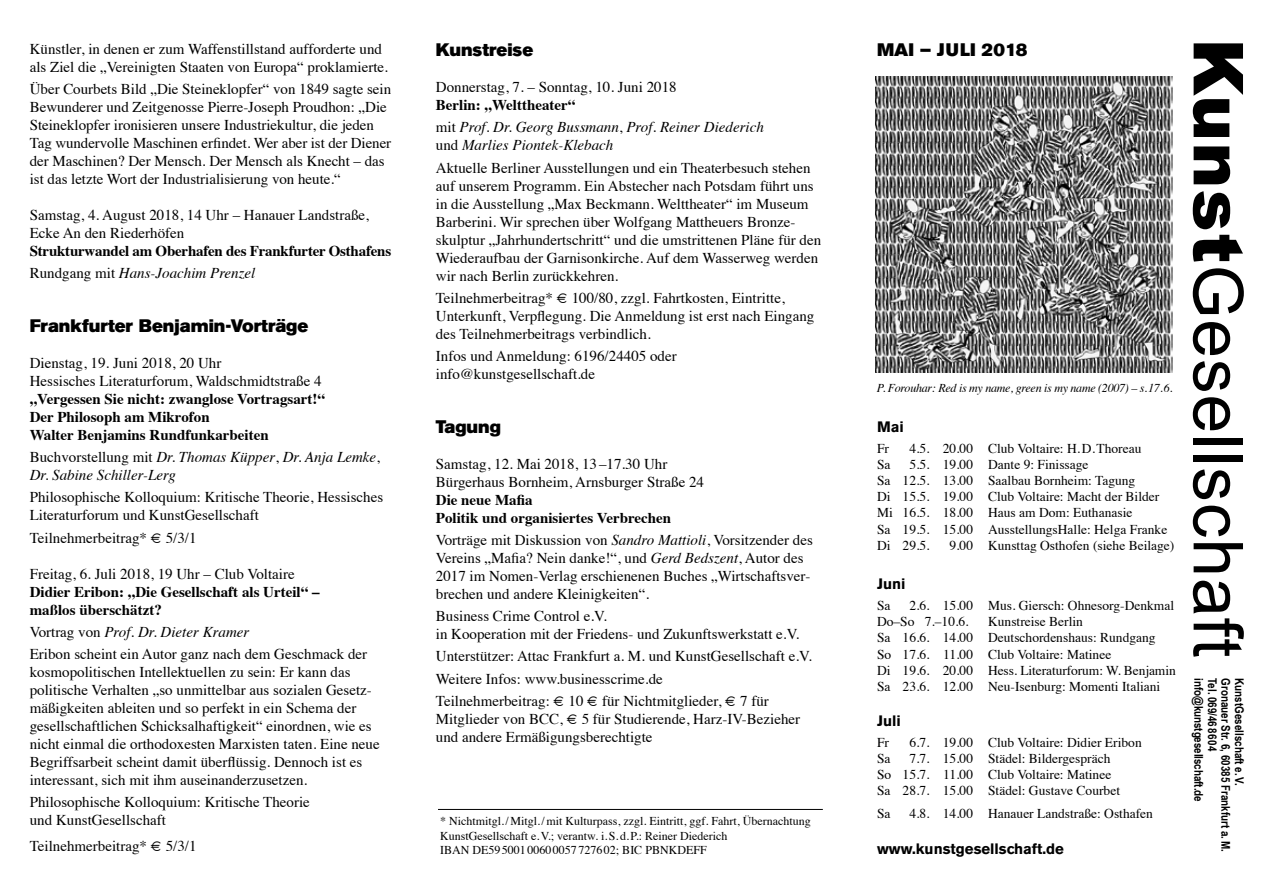
<style>
.page{position:relative;width:1263px;height:893px;background:#fff}
.page>*{position:absolute;margin:0;border:0;box-sizing:border-box;transform-origin:0 0}
.t1{font:69px "Arial";letter-spacing:.015em;color:#000}
.t2{font:18px "Akzidenz Grotesk BE Super";color:#000}
.t3{font:15px/18px "Times";color:#000}
.t4{font:700 15px/18px "Times";color:#000}
.t5{font:italic 15px/18px "Times";color:#000}
.t6{font:700 15px "Akzidenz Grotesk BE";color:#000}
.t7{font:13.5px/16.2px "Times";color:#000}
.t8{font:12px/14.4px "Times";color:#000}
.t9{font:700 12px/13.5px "Arial Narrow";color:#000}
.t10{font:italic 12px "Times";letter-spacing:-.02em;color:#000}
.s1{font-weight:400}
.s2{font-weight:400;font-style:italic}
.s3{font-style:normal}
.s4{font-style:italic}
.s5{font-family:"Arial Rounded MT Bold";font-size:21px;color:#fff}
.s6{font-weight:700;font-style:normal}
.s7{font-weight:900}
</style>
<div class="page">
<img style="left:876px;top:76px;width:296px;height:297px">
<hr style="left:438px;top:809px;width:385px;height:1px;background:#000">
<p class="t3" style="left:30px;top:38px;width:360px">Künstler, in denen er zum Waffenstillstand aufforderte und als Ziel die „Vereinigten Staaten von Europa“ proklamierte.</p>
<p class="t3" style="left:30px;top:79px;width:363px">Über Courbets Bild „Die Steineklopfer“ von 1849 sagte sein Bewunderer und Zeitgenosse Pierre-Joseph Proudhon: „Die Steineklopfer ironisieren unsere Industriekultur, die jeden Tag wundervolle Maschinen erfindet. Wer aber ist der Diener der Maschinen? Der Mensch. Der Mensch als Knecht – das ist das letzte Wort der Industrialisierung von heute.“</p>
<p class="t3" style="left:30px;top:205px;width:341px">Samstag, 4. August 2018, 14 Uhr – Hanauer Landstraße,<br>Ecke An den Riederhöfen</p>
<p class="t4" style="left:30px;top:238px;width:363px;line-height:22.2px">Strukturwandel am Oberhafen des Frankfurter Osthafens<br><span class="s1">Rundgang mit</span> <span class="s2">Hans-Joachim Prenzel</span></p>
<p class="t2" style="left:30px;top:315px;width:280px">Frankfurter Benjamin-Vorträge</p>
<p class="t3" style="left:30px;top:352px;width:293px">Dienstag, 19. Juni 2018, 20 Uhr<br>Hessisches Literaturforum, Waldschmidtstraße 4</p>
<p class="t4" style="left:30px;top:388px;width:297px">„Vergessen Sie nicht: zwanglose Vortragsart!“<br>Der Philosoph am Mikrofon<br>Walter Benjamins Rundfunkarbeiten</p>
<p class="t5" style="left:30px;top:447px;width:352px"><span class="s3">Buchvorstellung mit</span> Dr. Thomas Küpper<span class="s3">,</span> Dr. Anja Lemke<span class="s3">,<br></span>Dr. Sabine Schiller-Lerg</p>
<p class="t3" style="left:30px;top:487px;width:355px">Philosophische Kolloquium: Kritische Theorie, Hessisches<br>Literaturforum und KunstGesellschaft</p>
<p class="t3" style="left:30px;top:527px;width:168px">Teilnehmerbeitrag* € 5/3/1</p>
<p class="t3" style="left:30px;top:563px;width:266px">Freitag, 6. Juli 2018, 19 Uhr – Club Voltaire</p>
<p class="t4" style="left:30px;top:581px;width:291px">Didier Eribon: „Die Gesellschaft als Urteil“ – maßlos überschätzt?</p>
<p class="t3" style="left:30px;top:619px;width:339px;line-height:22.2px">Vortrag von <span class="s4">Prof. Dr. Dieter Kramer<br></span>Eribon scheint ein Autor ganz nach dem Geschmack der</p>
<p class="t3" style="left:30px;top:662px;width:351px">kosmopolitischen Intellektuellen zu sein: Er kann das politische Verhalten „so unmittelbar aus sozialen Gesetz&shy;mäßigkeiten ableiten und so perfekt in ein Schema der gesellschaftlichen Schicksalhaftigkeit“ einordnen, wie es nicht einmal die orthodoxesten Marxisten taten. Eine neue Begriffsarbeit scheint damit überflüssig. Dennoch ist es interessant, sich mit ihm auseinanderzusetzen.</p>
<p class="t3" style="left:30px;top:792px;width:282px">Philosophische Kolloquium: Kritische Theorie und KunstGesellschaft</p>
<p class="t3" style="left:30px;top:835px;width:191px">Teilnehmerbeitrag* € 5/3/1 <span class="s5">A</span></p>
<p class="t2" style="left:436px;top:39px;width:99px">Kunstreise</p>
<p class="t3" style="left:436px;top:77px;width:242px">Donnerstag, 7. – Sonntag, 10. Juni 2018</p>
<p class="t5" style="left:436px;top:93px;width:329px;line-height:22.2px"><span class="s6">Berlin: „Welttheater“<br></span><span class="s3">mit</span> Prof. Dr. Georg Bussmann<span class="s3">,</span> Prof. Reiner Diederich</p>
<p class="t3" style="left:436px;top:133px;width:376px;line-height:22.2px">und <span class="s4">Marlies Piontek-Klebach<br></span>Aktuelle Berliner Ausstellungen und ein Theaterbesuch stehen</p>
<p class="t3" style="left:436px;top:175px;width:387px">auf unserem Programm. Ein Abstecher nach Potsdam führt uns in die Ausstellung „Max Beckmann. Welttheater“ im Museum Barberini. Wir sprechen über Wolfgang Mattheuers Bronze&shy;skulptur „Jahrhundertschritt“ und die umstrittenen Pläne für den Wiederaufbau der Garnisonkirche. Auf dem Wasserweg werden wir nach Berlin zurückkehren.</p>
<p class="t3" style="left:436px;top:287px;width:380px">Teilnehmerbeitrag* € 100/80, zzgl. Fahrtkosten, Eintritte,<br>Unterkunft, Verpflegung. Die Anmeldung ist erst nach Eingang des Teilnehmerbeitrags verbindlich.</p>
<p class="t3" style="left:436px;top:346px;width:242px">Infos und Anmeldung: 6196/24405 oder info@kunstgesellschaft.de</p>
<p class="t2" style="left:436px;top:416px;width:67px">Tagung</p>
<p class="t3" style="left:436px;top:453px;width:270px">Samstag, 12. Mai 2018, 13–17.30 Uhr<br>Bürgerhaus Bornheim, Arnsburger Straße 24</p>
<p class="t4" style="left:436px;top:489px;width:237px">Die neue Mafia<br>Politik und organisiertes Verbrechen</p>
<p class="t3" style="left:436px;top:529px;width:378px">Vorträge mit Diskussion von <span class="s4">Sandro Mattioli</span>, Vorsitzender des Vereins „Mafia? Nein danke!“, und <span class="s4">Gerd Bedszent</span>, Autor des 2017 im Nomen-Verlag erschienenen Buches „Wirtschaftsver&shy;brechen und andere Kleinigkeiten“.</p>
<p class="t3" style="left:436px;top:606px;width:365px">Business Crime Control e.V.<br>in Kooperation mit der Friedens- und Zukunftswerkstatt e.V.</p>
<p class="t3" style="left:436px;top:644px;width:377px;line-height:22.2px">Unterstützer: Attac Frankfurt a. M. und KunstGesellschaft e.V.<br>Weitere Infos: www.businesscrime.de<br>Teilnehmerbeitrag: € 10 € für Nichtmitglieder, € 7 für</p>
<p class="t3" style="left:436px;top:708px;width:366px">Mitglieder von BCC, € 5 für Studierende, Harz-IV-Bezieher und andere Ermäßigungsberechtigte</p>
<p class="t8" style="left:440px;top:813px;width:372px">* Nichtmitgl./Mitgl./mit Kulturpass, zzgl. Eintritt, ggf. Fahrt, Übernachtung<br>KunstGesellschaft e.V.; verantw. i.S.d.P.: Reiner Diederich<br>IBAN DE59500100600057727602; BIC PBNKDEFF</p>
<p class="t2" style="left:877px;top:39px;width:152px">MAI – JULI 2018</p>
<h1 class="t1" style="left:1263px;top:38px;width:620px;rotate:90deg"><span class="s7">Kunst</span>Gesellschaft</h1>
<p class="t9" style="left:1247px;top:678px;width:175px;rotate:90deg">KunstGesellschaft e.V.<br>Gronauer Str. 6, 60385 Frankfurt a.M.<br>Tel. 069/46 86 04 info@kunstgesellschaft.de</p>
<p class="t10" style="left:877px;top:378px;width:297px">P. Forouhar: Red is my name, green is my name (2007) – s.17.6.</p>
<p class="t6" style="left:877px;top:418px;width:28px">Mai</p>
<p class="t7" style="left:877px;top:439px;width:14px">Fr</p>
<p class="t7" style="left:909px;top:439px;width:234px">4.5. 20.00 Club Voltaire: H.D.Thoreau</p>
<p class="t7" style="left:877px;top:455px;width:15px">Sa</p>
<p class="t7" style="left:877px;top:455px;width:292px;text-indent:32px">5.5. 19.00 Dante 9: Finissage<br>Sa 12.5. 13.00 Saalbau Bornheim: Tagung<br>Di 15.5. 19.00 Club Voltaire: Macht der Bilder Mi 16.5. 18.00 Haus am Dom: Euthanasie<br>Sa 19.5. 15.00 AusstellungsHalle: Helga Franke Di 29.5.</p>
<p class="t7" style="left:949px;top:536px;width:226px">9.00 Kunsttag Osthofen (siehe Beilage)</p>
<p class="t6" style="left:877px;top:576px;width:30px">Juni</p>
<p class="t7" style="left:877px;top:596px;width:15px">Sa</p>
<p class="t7" style="left:877px;top:596px;width:299px;text-indent:32px">2.6. 15.00 Mus. Giersch: Ohnesorg-Denkmal<br>Do–So 7.–10.6.</p>
<p class="t7" style="left:877px;top:612px;width:300px;text-indent:111px">Kunstreise Berlin<br>Sa 16.6. 14.00 Deutschordenshaus: Rundgang<br>So 17.6. 11.00 Club Voltaire: Matinee<br>Di 19.6. 20.00 Hess. Literaturforum: W. Benjamin Sa 23.6. 12.00 Neu-Isenburg: Momenti Italiani</p>
<p class="t6" style="left:877px;top:712px;width:25px">Juli</p>
<p class="t7" style="left:877px;top:733px;width:14px">Fr</p>
<p class="t7" style="left:909px;top:733px;width:234px">6.7. 19.00 Club Voltaire: Didier Eribon</p>
<p class="t7" style="left:877px;top:749px;width:15px">Sa</p>
<p class="t7" style="left:877px;top:749px;width:244px;text-indent:32px">7.7. 15.00 Städel: Bildergespräch<br>So 15.7. 11.00 Club Voltaire: Matinee<br>Sa 28.7. 15.00 Städel: Gustave Courbet</p>
<p class="t7" style="left:877px;top:804px;width:15px">Sa</p>
<p class="t7" style="left:909px;top:804px;width:245px">4.8. 14.00 Hanauer Landstraße: Osthafen</p>
<p class="t6" style="left:877px;top:840px;width:188px">www.kunstgesellschaft.de</p>
</div>
